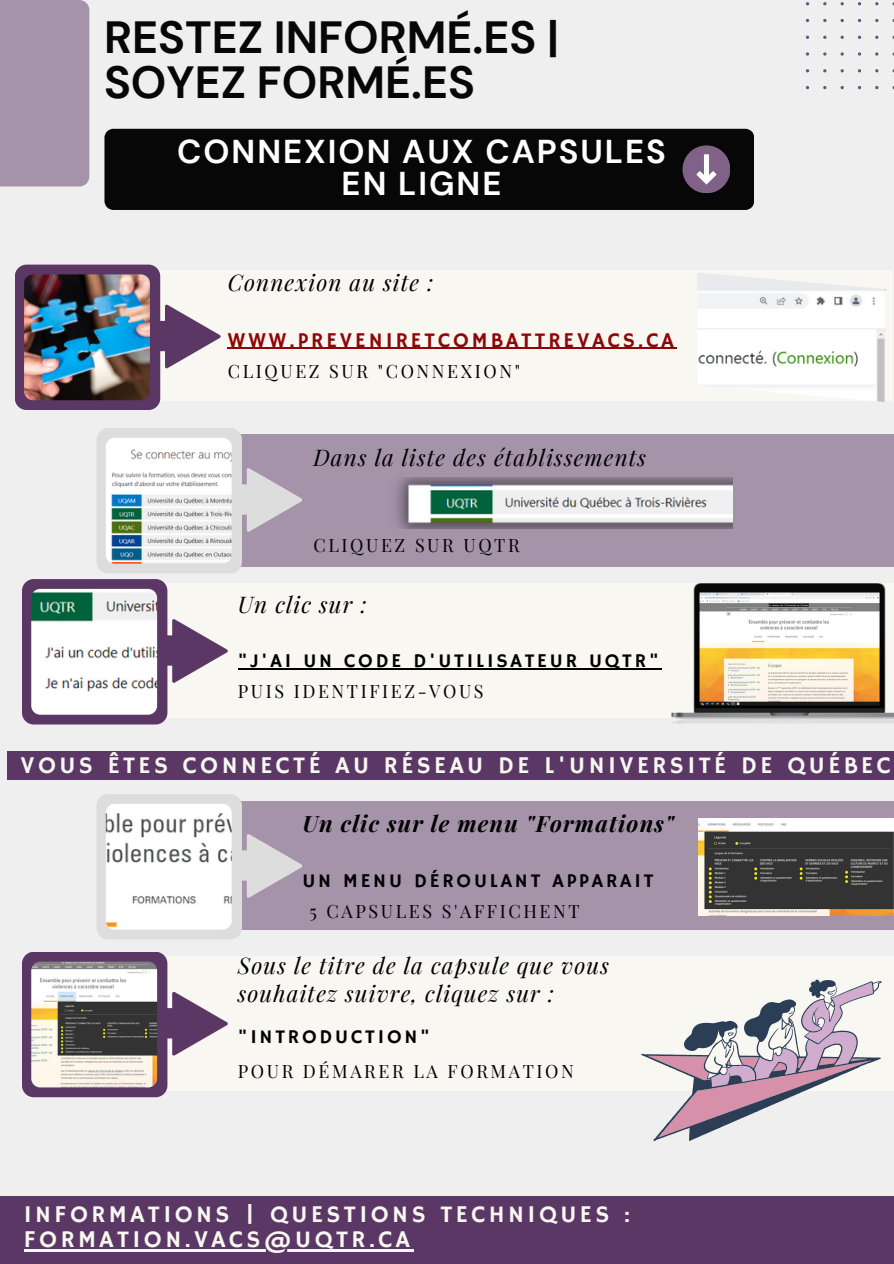
<style>
.page{position:relative;width:894px;height:1264px;background:#fff}
.page>*{position:absolute;margin:0;border:0;box-sizing:border-box;transform-origin:0 0}
.t1{font:700 45px/45px "DM Sans";color:#070707}
.t2{font:700 33px/32.1px "DM Sans";letter-spacing:.06em;color:#fff;text-align:center}
.t3{font:24px "Hammersmith One";letter-spacing:.145em;color:#f8f7f1}
.t4{font:italic 22.5px/28.2px "Playfair Display";letter-spacing:.05em;color:#000}
.t5{font:italic 700 22.5px "Playfair Display";letter-spacing:.05em;color:#000}
.t6{font:21px "Hammersmith One";letter-spacing:.145em;color:#8f0606}
.t7{font:19.5px "Hammersmith One";letter-spacing:.145em;color:#000}
.t8{font:18px "Playfair Display";letter-spacing:.145em;color:#000}
</style>
<div class="page">
<div style="left:0;top:0;width:893px;height:1263px;background:#efefef"></div>
<div style="left:0;top:0;width:89px;height:186px;background:#a593aa"></div>
<svg style="left:805px;top:2px;width:88px;height:87px"></svg>
<div style="left:145px;top:270px;width:748px;height:131px;background:#f8f7f1"></div>
<div style="left:104px;top:129px;width:650px;height:81px;background:#070707"></div>
<div style="left:682px;top:145px;width:48px;height:48px;background:#806289;border-radius:50%"></div>
<svg style="left:696px;top:154px;width:20px;height:30px"></svg>
<svg style="left:15px;top:264px;width:205px;height:146px"></svg>
<img style="left:24px;top:274px;width:126px;height:126px;border-radius:9px">
<div style="left:153px;top:434px;width:740px;height:132px;background:#a593aa"></div>
<svg style="left:97px;top:428px;width:205px;height:145px"></svg>
<img style="left:106px;top:438px;width:126px;height:125px;border-radius:9px">
<img style="left:396px;top:477px;width:336px;height:52px">
<img style="left:697px;top:273px;width:188px;height:129px">
<div style="left:156px;top:583px;width:737px;height:135px;background:#f8f7f1"></div>
<svg style="left:22px;top:579px;width:206px;height:145px"></svg>
<img style="left:31px;top:589px;width:126px;height:125px;border-radius:9px">
<hr style="left:238px;top:668px;width:423px;height:1px;background:#000">
<img style="left:671px;top:583px;width:222px;height:141px">
<div style="left:7px;top:751px;width:886px;height:28px;background:#5b3765"></div>
<div style="left:238px;top:802px;width:655px;height:128px;background:#a593aa"></div>
<svg style="left:97px;top:794px;width:205px;height:145px"></svg>
<img style="left:106px;top:803px;width:126px;height:126px;border-radius:9px">
<img style="left:698px;top:818px;width:194px;height:97px">
<div style="left:156px;top:956px;width:737px;height:134px;background:#f8f7f1"></div>
<svg style="left:22px;top:952px;width:206px;height:145px"></svg>
<img style="left:31px;top:961px;width:126px;height:126px;border-radius:9px">
<div style="left:0;top:1195px;width:893px;height:68px;background:#5b3765"></div>
<svg style="left:641px;top:979px;width:239px;height:162px"></svg>
<hr style="left:228px;top:348px;width:448px;height:1px;background:#8f0606">
<hr style="left:24px;top:1249px;width:389px;height:2px;background:#f8f7f1">
<p class="t1" style="left:104px;top:15px;width:456px">RESTEZ INFORMÉ.ES |<br>SOYEZ FORMÉ.ES</p>
<p class="t2" style="left:177px;top:136px;width:490px">CONNEXION AUX CAPSULES<br>EN LIGNE</p>
<p class="t4" style="left:228px;top:268px;width:207px">Connexion au site :</p>
<p class="t6" style="left:228px;top:328px;width:447px">WWW.PREVENIRETCOMBATTREVACS.CA</p>
<p class="t8" style="left:228px;top:358px;width:293px">CLIQUEZ SUR "CONNEXION"</p>
<p class="t4" style="left:313px;top:443px;width:334px">Dans la liste des établissements</p>
<p class="t8" style="left:313px;top:532px;width:208px">CLIQUEZ SUR UQTR</p>
<p class="t4" style="left:238px;top:589px;width:130px">Un clic sur :</p>
<p class="t7" style="left:238px;top:649px;width:422px">"J'AI UN CODE D'UTILISATEUR UQTR"</p>
<p class="t8" style="left:238px;top:678px;width:247px">PUIS IDENTIFIEZ-VOUS</p>
<p class="t3" style="left:21px;top:751px;width:871px">VOUS ÊTES CONNECTÉ AU RÉSEAU DE L'UNIVERSITÉ DE QUÉBEC</p>
<p class="t5" style="left:302px;top:808px;width:373px">Un clic sur le menu "Formations"</p>
<p class="t7" style="left:302px;top:869px;width:352px">UN MENU DÉROULANT APPARAIT</p>
<p class="t8" style="left:309px;top:898px;width:271px">5 CAPSULES S'AFFICHENT</p>
<p class="t4" style="left:238px;top:950px;width:372px">Sous le titre de la capsule que vous souhaitez suivre, cliquez sur :</p>
<p class="t7" style="left:238px;top:1024px;width:194px">"INTRODUCTION"</p>
<p class="t8" style="left:238px;top:1058px;width:337px">POUR DÉMARER LA FORMATION</p>
<p class="t3" style="left:24px;top:1200px;width:607px">INFORMATIONS | QUESTIONS TECHNIQUES :</p>
<p class="t3" style="left:24px;top:1225px;width:387px">FORMATION.VACS@UQTR.CA</p>
</div>
